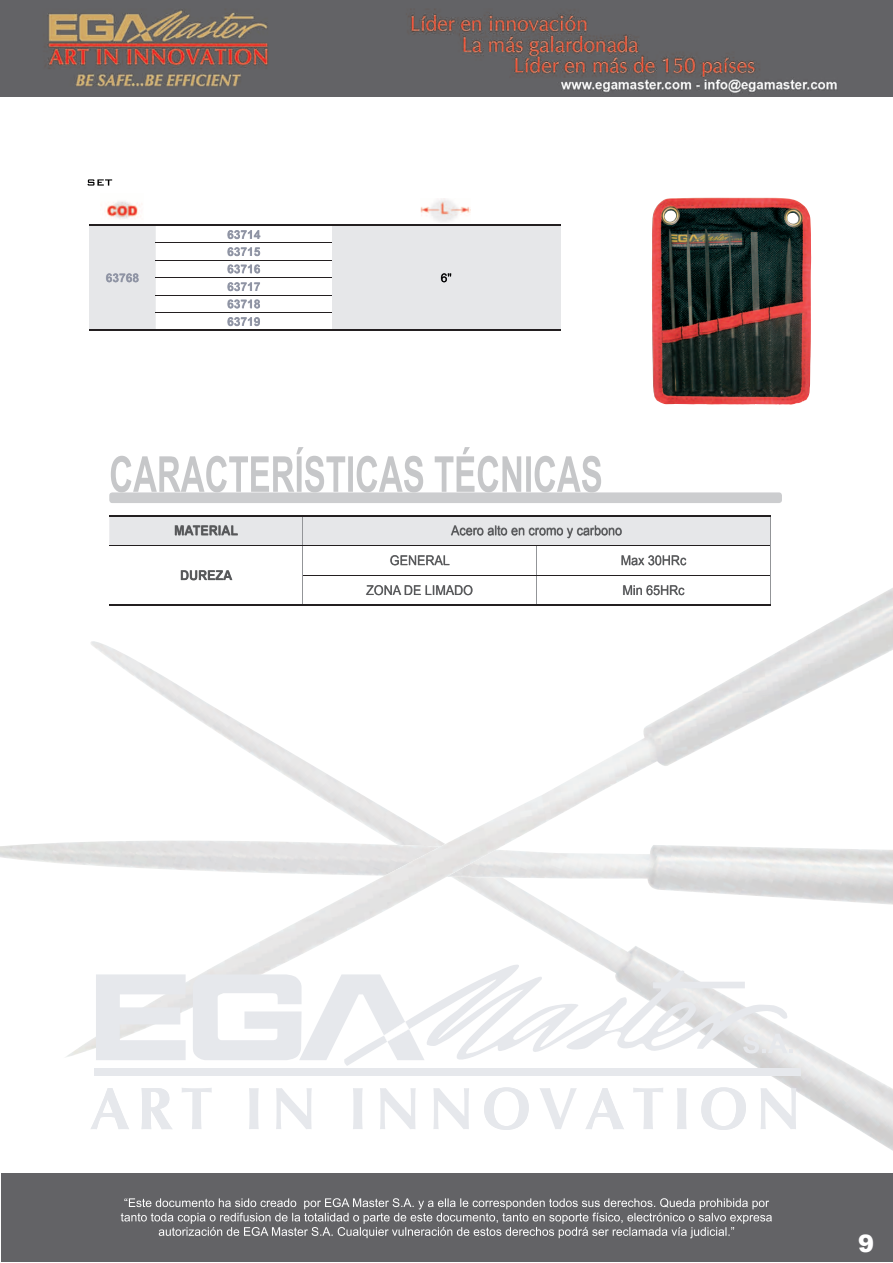
<style>
.page{position:relative;width:893px;height:1263px;background:#fff}
.page>*{position:absolute;margin:0;border:0;box-sizing:border-box;transform-origin:0 0}
.t1{font:900 24px "Arial";color:#fff}
.t2{font:13.5px "Arial";color:#57585a;scale:.93 1}
.t3{font:700 13.5px "Arial";color:#57585a;scale:.93 1}
.t4{font:700 12px/17.4px "Arial";color:#8f94a4;text-align:justify}
.t5{font:12px "Arial";color:#000001}
</style>
<div class="page">
<div style="left:1px;top:1174px;width:891px;height:88px;background:#636366"></div>
<svg style="left:121px;top:1198px;width:651px;height:40px"></svg>
<img style="left:0;top:0;width:893px;height:97px">
<img style="left:94px;top:1058px;width:799px;height:93px">
<img style="left:64px;top:588px;width:829px;height:470px">
<svg style="left:109px;top:447px;width:673px;height:56px"></svg>
<hr style="left:109px;top:515px;width:194px;height:1px;background:#231f20">
<hr style="left:303px;top:515px;width:234px;height:1px;background:#231f20">
<hr style="left:537px;top:515px;width:234px;height:1px;background:#231f20">
<hr style="left:109px;top:604px;width:194px;height:2px;background:#231f20">
<hr style="left:303px;top:604px;width:234px;height:2px;background:#231f20">
<hr style="left:537px;top:604px;width:234px;height:2px;background:#231f20">
<svg style="left:109px;top:516px;width:662px;height:88px"></svg>
<img style="left:652px;top:198px;width:159px;height:207px">
<img style="left:100px;top:201px;width:44px;height:24px">
<svg style="left:88px;top:179px;width:24px;height:7px"></svg>
<div style="left:89px;top:225px;width:67px;height:105px;background:#e6e7e9"></div>
<div style="left:332px;top:225px;width:228px;height:105px;background:#e6e7e9"></div>
<hr style="left:89px;top:225px;width:67px;height:1px;background:#231f20">
<hr style="left:332px;top:225px;width:228px;height:1px;background:#231f20">
<hr style="left:89px;top:330px;width:67px;height:1px;background:#231f20">
<hr style="left:156px;top:330px;width:176px;height:1px;background:#231f20">
<hr style="left:332px;top:330px;width:228px;height:1px;background:#231f20">
<svg style="left:441px;top:274px;width:10px;height:8px"></svg>
<svg style="left:156px;top:225px;width:176px;height:105px"></svg>
<svg style="left:106px;top:274px;width:33px;height:8px"></svg>
<img style="left:421px;top:199px;width:49px;height:23px">
<svg style="left:790px;top:1033px;width:3px;height:20px"></svg>
<svg style="left:193px;top:974px;width:106px;height:86px"></svg>
<svg style="left:96px;top:974px;width:90px;height:86px"></svg>
<svg style="left:299px;top:959px;width:491px;height:109px"></svg>
<svg style="left:91px;top:1088px;width:38px;height:41px"></svg>
<svg style="left:142px;top:1088px;width:31px;height:41px"></svg>
<svg style="left:182px;top:1088px;width:30px;height:41px"></svg>
<svg style="left:249px;top:1088px;width:10px;height:41px"></svg>
<svg style="left:276px;top:1088px;width:36px;height:41px"></svg>
<svg style="left:353px;top:1088px;width:10px;height:41px"></svg>
<svg style="left:380px;top:1088px;width:36px;height:41px"></svg>
<svg style="left:433px;top:1088px;width:36px;height:41px"></svg>
<svg style="left:484px;top:1087px;width:45px;height:43px"></svg>
<svg style="left:539px;top:1088px;width:38px;height:41px"></svg>
<svg style="left:585px;top:1088px;width:39px;height:41px"></svg>
<svg style="left:633px;top:1088px;width:30px;height:41px"></svg>
<svg style="left:677px;top:1088px;width:10px;height:41px"></svg>
<svg style="left:701px;top:1087px;width:45px;height:43px"></svg>
<svg style="left:761px;top:1088px;width:35px;height:41px"></svg>
<div style="left:95px;top:1068px;width:706px;height:8px;background:#e6e8ec"></div>
<svg style="left:384px;top:1022px;width:25px;height:20px"></svg>
<p class="t4" style="left:106px;top:270px;width:35px">63768</p>
<p class="t4" style="left:227px;top:226px;width:35px">63714</p>
<p class="t4" style="left:227px;top:243px;width:35px">63715<br>63716<br>63717<br>63718<br>63719</p>
<p class="t5" style="left:441px;top:270px;width:12px">6"</p>
<p class="t3" style="left:174px;top:522px;width:70px">MATERIAL</p>
<p class="t2" style="left:451px;top:522px;width:185px">Acero alto en cromo y carbono</p>
<p class="t3" style="left:180px;top:566px;width:58px">DUREZA</p>
<p class="t2" style="left:390px;top:552px;width:66px">GENERAL</p>
<p class="t2" style="left:621px;top:552px;width:72px">Max 30HRc</p>
<p class="t2" style="left:366px;top:581px;width:116px">ZONA DE LIMADO</p>
<p class="t2" style="left:622px;top:581px;width:68px">Min 65HRc</p>
<h1 class="t1" style="left:858px;top:1226px;width:18px">9</h1>
</div>
